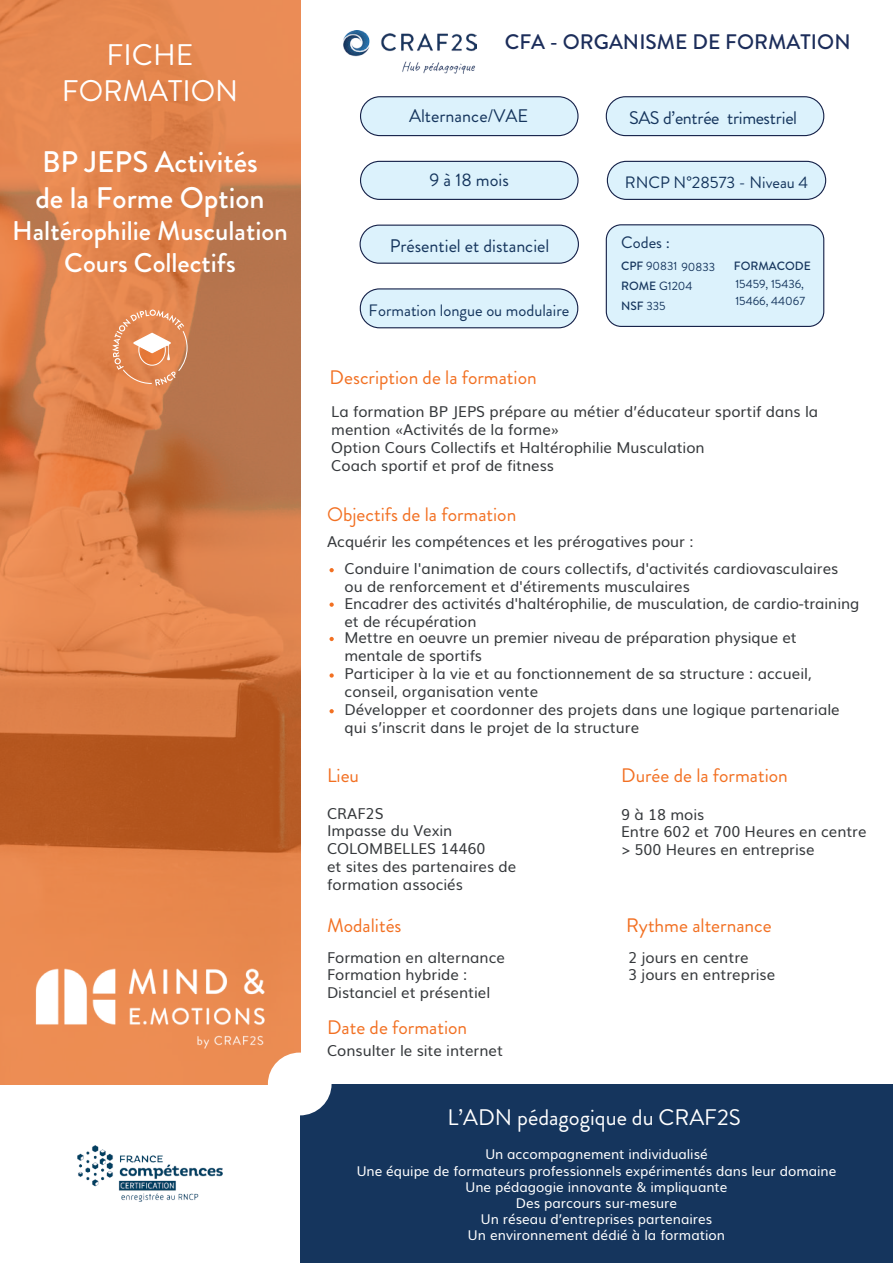
<style>
.page{position:relative;width:893px;height:1263px;background:#fff}
.page>*{position:absolute;margin:0;border:0;box-sizing:border-box;transform-origin:0 0}
.t1{font:500 29.7px/35.7px "Brandon Grotesque";color:#fff}
.t2{font:29.7px/35.7px "Brandon Grotesque";color:#fff;text-align:center}
.t3{font:500 27px/32.4px "Brandon Grotesque";color:#fff;text-align:center}
.t4{font:22.5px "Brandon Grotesque";color:#fff}
.t5{font:500 21px "Brandon Grotesque";letter-spacing:.005em;color:#1c2d5a}
.t6{font:19.5px "Brandon Grotesque";color:#f27022}
.t7{font:18.15px "Brandon Grotesque";color:#15355d}
.t8{font:16.5px "Brandon Grotesque";color:#15355d}
.t9{font:15px/18px "Muli";color:#36393c}
.t10{font:13.5px/16.2px "Muli";color:#fff;text-align:center}
.t11{font:12px/16.5px "Brandon Grotesque";color:#15355d}
.t12{font:500 12px "Brandon Grotesque";color:#15355d}
.s1{font-weight:500}
.s2{font-weight:400}
</style>
<div class="page">
<svg style="left:0;top:0;width:300px;height:1084px;background:#d77c46"></svg>
<div style="left:361px;top:97px;width:217px;height:39px;background:#dcf2fc;border-radius:19px"></div>
<div style="left:360px;top:96px;width:219px;height:40px;border:1px solid #142048;border-radius:19px"></div>
<div style="left:360px;top:289px;width:218px;height:39px;background:#dcf2fc;border-radius:19px"></div>
<div style="left:360px;top:288px;width:218px;height:40px;border:1px solid #142048;border-radius:19px"></div>
<div style="left:300px;top:1084px;width:593px;height:178px;background:#15355d"></div>
<img style="left:343px;top:31px;width:133px;height:43px">
<div style="left:361px;top:161px;width:217px;height:38px;background:#dcf2fc;border-radius:19px"></div>
<div style="left:360px;top:161px;width:219px;height:39px;border:1px solid #142048;border-radius:19px"></div>
<div style="left:360px;top:225px;width:218px;height:38px;background:#dcf2fc;border-radius:19px"></div>
<div style="left:360px;top:225px;width:219px;height:39px;border:1px solid #142048;border-radius:19px"></div>
<div style="left:607px;top:161px;width:219px;height:38px;background:#dcf2fc;border-radius:19px"></div>
<div style="left:607px;top:161px;width:219px;height:39px;border:1px solid #142048;border-radius:19px"></div>
<div style="left:606px;top:97px;width:218px;height:39px;background:#dcf2fc;border-radius:19px"></div>
<div style="left:606px;top:96px;width:218px;height:40px;border:1px solid #142048;border-radius:19px"></div>
<svg style="left:329px;top:568px;width:5px;height:4px"></svg>
<svg style="left:329px;top:602px;width:5px;height:5px"></svg>
<svg style="left:329px;top:637px;width:5px;height:4px"></svg>
<svg style="left:329px;top:673px;width:5px;height:5px"></svg>
<svg style="left:329px;top:709px;width:5px;height:4px"></svg>
<img style="left:78px;top:1145px;width:144px;height:56px">
<svg style="left:112px;top:310px;width:76px;height:76px;background:#e49668"></svg>
<img style="left:34px;top:968px;width:232px;height:81px">
<div style="left:268px;top:1052px;width:64px;height:63px;background:#fff;border-radius:50%"></div>
<div style="left:606px;top:225px;width:218px;height:101px;background:#dcf2fc;border-radius:15px"></div>
<div style="left:606px;top:224px;width:218px;height:103px;border:1px solid #142048;border-radius:15px"></div>
<h1 class="t2" style="left:62px;top:37px;width:178px">FICHE<br>FORMATION</h1>
<h1 class="t1" style="left:35px;top:144px;width:231px">BP JEPS Activités de la Forme Option</h1>
<h2 class="t3" style="left:12px;top:215px;width:277px">Haltérophilie Musculation<br>Cours Collectifs</h2>
<h3 class="t5" style="left:505px;top:27px;width:347px">CFA - ORGANISME DE FORMATION</h3>
<p class="t7" style="left:409px;top:103px;width:121px">Alternance/VAE</p>
<p class="t7" style="left:629px;top:105px;width:170px">SAS d’entrée trimestriel</p>
<p class="t7" style="left:430px;top:167px;width:81px">9 à 18 mois</p>
<p class="t8" style="left:625px;top:171px;width:185px">RNCP N°28573 - Niveau 4</p>
<p class="t7" style="left:390px;top:233px;width:161px">Présentiel et distanciel</p>
<p class="t8" style="left:369px;top:299px;width:202px">Formation longue ou modulaire</p>
<p class="t8" style="left:621px;top:231px;width:50px">Codes :</p>
<p class="t11" style="left:621px;top:258px;width:96px"><span class="s1">CPF</span> 90831 90833</p>
<p class="t12" style="left:621px;top:297px;width:46px">NSF <span class="s2">335</span></p>
<p class="t11" style="left:621px;top:278px;width:73px"><span class="s1">ROME</span> G1204</p>
<p class="t12" style="left:734px;top:258px;width:78px">FORMACODE</p>
<p class="t11" style="left:735px;top:276px;width:71px">15459, 15436,<br>15466, 44067</p>
<h3 class="t6" style="left:330px;top:364px;width:209px">Description de la formation</h3>
<p class="t9" style="left:331px;top:401px;width:488px">La formation BP JEPS prépare au métier d’éducateur sportif dans la mention «Activités de la forme»<br>Option Cours Collectifs et Haltérophilie Musculation<br>Coach sportif et prof de fitness</p>
<h3 class="t6" style="left:327px;top:501px;width:191px">Objectifs de la formation</h3>
<p class="t9" style="left:345px;top:526px;width:495px;line-height:27.2px;text-indent:-17px">Acquérir les compétences et les prérogatives pour :<br>Conduire l'animation de cours collectifs, d'activités cardiovasculaires</p>
<p class="t9" style="left:344px;top:576px;width:516px">ou de renforcement et d'étirements musculaires<br>Encadrer des activités d'haltérophilie, de musculation, de cardio-training et de récupération</p>
<p class="t9" style="left:344px;top:628px;width:469px">Mettre en oeuvre un premier niveau de préparation physique et mentale de sportifs<br>Participer à la vie et au fonctionnement de sa structure : accueil, conseil, organisation vente</p>
<p class="t9" style="left:344px;top:699px;width:497px">Développer et coordonner des projets dans une logique partenariale qui s’inscrit dans le projet de la structure</p>
<h3 class="t6" style="left:327px;top:762px;width:33px">Lieu</h3>
<p class="t9" style="left:327px;top:804px;width:127px;line-height:16.5px">CRAF2S<br>Impasse du Vexin</p>
<p class="t9" style="left:327px;top:838px;width:191px">COLOMBELLES 14460<br>et sites des partenaires de formation associés</p>
<h3 class="t6" style="left:327px;top:911px;width:76px">Modalités</h3>
<p class="t9" style="left:327px;top:948px;width:179px;line-height:16.5px">Formation en alternance<br>Formation hybride :</p>
<p class="t9" style="left:327px;top:982px;width:165px">Distanciel et présentiel</p>
<h3 class="t6" style="left:327px;top:1014px;width:142px">Date de formation</h3>
<p class="t9" style="left:327px;top:1040px;width:177px">Consulter le site internet</p>
<h3 class="t6" style="left:621px;top:762px;width:168px">Durée de la formation</h3>
<p class="t9" style="left:621px;top:805px;width:247px;line-height:16.5px">9 à 18 mois<br>Entre 602 et 700 Heures en centre</p>
<p class="t9" style="left:621px;top:839px;width:195px">&gt; 500 Heures en entreprise</p>
<h3 class="t6" style="left:626px;top:911px;width:147px">Rythme alternance</h3>
<p class="t9" style="left:628px;top:948px;width:149px;line-height:16.5px">2 jours en centre<br>3 jours en entreprise</p>
<h3 class="t4" style="left:447px;top:1102px;width:295px">L’ADN pédagogique du CRAF2S</h3>
<p class="t10" style="left:357px;top:1145px;width:481px">Un accompagnement individualisé<br>Une équipe de formateurs professionnels expérimentés dans leur domaine Une pédagogie innovante &amp; impliquante<br>Des parcours sur-mesure<br>Un réseau d’entreprises partenaires<br>Un environnement dédié à la formation</p>
</div>
